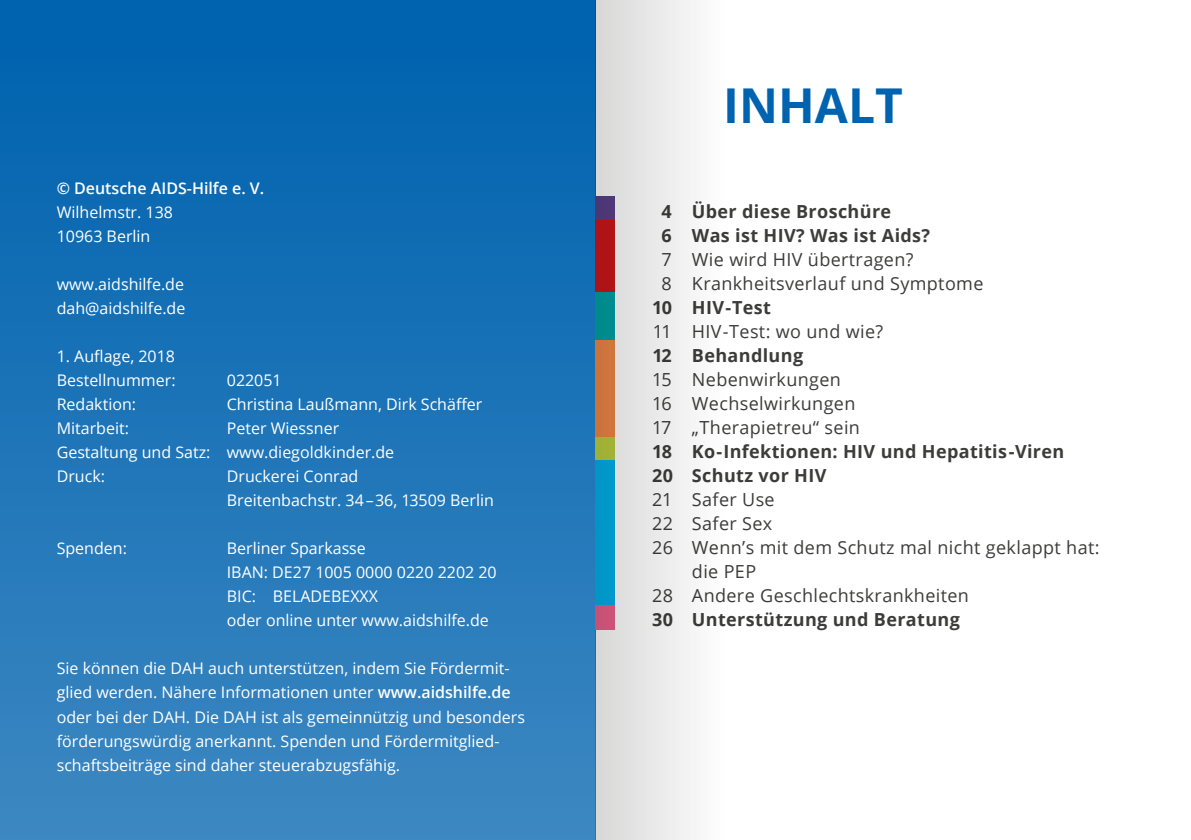
<style>
.page{position:relative;width:1191px;height:840px;background:#fff}
.page>*{position:absolute;margin:0;border:0;box-sizing:border-box;transform-origin:0 0}
.t1{font:700 48px "Open Sans";color:#0063af}
.t2{font:18px/24px "Open Sans";letter-spacing:.02em;color:#3c3c3b}
.t3{font:700 18px/24px "Open Sans";letter-spacing:.02em;color:#3c3c3b}
.t4{font:16px/24px "Open Sans";color:#fff}
.t5{font:600 16px "Open Sans";color:#fff}
.s1{font-weight:600}
</style>
<div class="page">
<div style="left:0;top:0;width:595px;height:839px;background:linear-gradient(to bottom,#0061ae,#3d88c1)"></div>
<svg style="left:595px;top:0;width:96px;height:839px;fill:#e5e5e4"></svg>
<p class="t5" style="left:57px;top:177px;width:209px">© Deutsche AIDS-Hilfe e. V.</p>
<p class="t4" style="left:57px;top:199px;width:118px">Wilhelmstr. 138<br>10963 Berlin</p>
<p class="t4" style="left:57px;top:271px;width:130px">www.aidshilfe.de dah@aidshilfe.de</p>
<p class="t4" style="left:57px;top:343px;width:120px">1. Auflage, 2018<br>Bestellnummer:</p>
<p class="t4" style="left:227px;top:367px;width:56px">022051</p>
<p class="t4" style="left:57px;top:391px;width:81px">Redaktion:</p>
<p class="t4" style="left:227px;top:391px;width:257px">Christina Laußmann, Dirk Schäffer</p>
<p class="t4" style="left:57px;top:415px;width:74px">Mitarbeit:</p>
<p class="t4" style="left:57px;top:415px;width:339px;text-indent:170px">Peter Wiessner<br>Gestaltung und Satz: www.diegoldkinder.de<br>Druck:</p>
<p class="t4" style="left:227px;top:463px;width:269px">Druckerei Conrad<br>Breitenbachstr. 34–36, 13509 Berlin</p>
<p class="t4" style="left:57px;top:535px;width:72px">Spenden:</p>
<p class="t4" style="left:227px;top:535px;width:271px">Berliner Sparkasse<br>IBAN: DE27 1005 0000 0220 2202 20<br>BIC: BELADEBEXXX<br>oder online unter www.aidshilfe.de</p>
<p class="t4" style="left:57px;top:655px;width:470px">Sie können die DAH auch unterstützen, indem Sie Fördermit&shy;glied werden. Nähere Informationen unter <span class="s1">www.aidshilfe.de </span>oder bei der DAH. Die DAH ist als gemeinnützig und besonders förderungswürdig anerkannt. Spenden und Fördermitglied&shy;schaftsbeiträge sind daher steuerabzugsfähig.</p>
<h1 class="t1" style="left:723px;top:72px;width:181px">INHALT</h1>
<p class="t3" style="left:661px;top:199px;width:270px">4 Über diese Broschüre<br>6 Was ist HIV? Was ist Aids?</p>
<p class="t2" style="left:661px;top:247px;width:323px">7 Wie wird HIV übertragen?<br>8 Krankheitsverlauf und Symptome</p>
<p class="t3" style="left:652px;top:295px;width:120px">10 HIV-Test</p>
<p class="t2" style="left:652px;top:319px;width:232px">11 HIV-Test: wo und wie?</p>
<p class="t3" style="left:652px;top:343px;width:152px">12 Behandlung</p>
<p class="t2" style="left:652px;top:367px;width:209px">15 Nebenwirkungen<br>16 Wechselwirkungen<br>17 „Therapietreu“ sein</p>
<p class="t3" style="left:652px;top:439px;width:413px">18 Ko-Infektionen: HIV und Hepatitis-Viren<br>20 Schutz vor HIV</p>
<p class="t2" style="left:652px;top:487px;width:124px">21 Safer Use</p>
<p class="t2" style="left:652px;top:511px;width:122px">22 Safer Sex</p>
<p class="t2" style="left:652px;top:535px;width:449px">26 Wenn’s mit dem Schutz mal nicht geklappt hat:</p>
<p class="t2" style="left:692px;top:559px;width:66px">die PEP</p>
<p class="t2" style="left:652px;top:583px;width:318px">28 Andere Geschlechtskrankheiten</p>
<p class="t3" style="left:652px;top:607px;width:309px">30 Unterstützung und Beratung</p>
</div>
